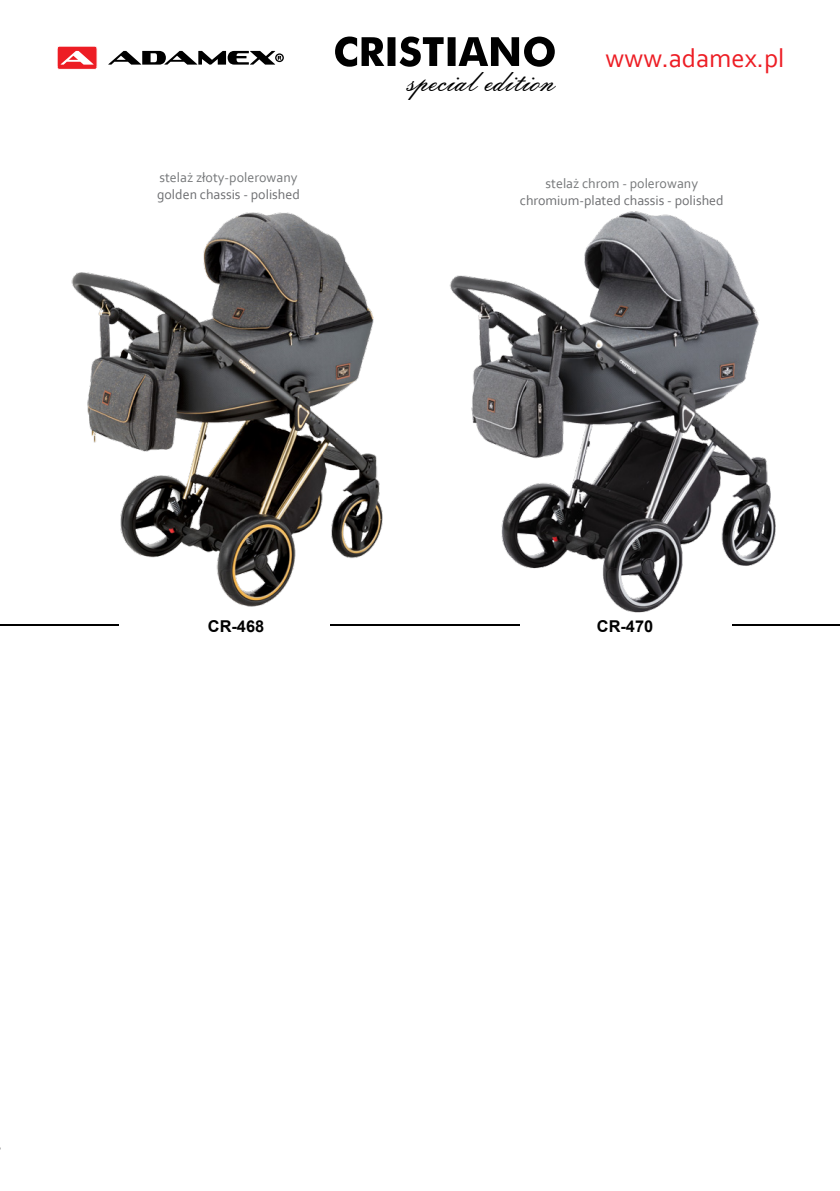
<style>
.page{position:relative;width:840px;height:1191px;background:#fff}
.page>*{position:absolute;margin:0;border:0;box-sizing:border-box;transform-origin:0 0}
.t1{font:32px "Embassy BT";color:#000}
.t2{font:26.6px "Corbel";color:#ed1d24}
.t3{font:700 16.4px "Arial";color:#000}
.t4{font:14px "Corbel";color:#6d6e71}
.t5{font:14px "Corbel";color:#757779}
</style>
<div class="page">
<svg style="left:108px;top:51px;width:176px;height:14px"></svg>
<svg style="left:57px;top:46px;width:41px;height:24px"></svg>
<svg style="left:335px;top:37px;width:219px;height:30px"></svg>
<img style="left:71px;top:212px;width:312px;height:395px">
<img style="left:449px;top:211px;width:327px;height:402px">
<hr style="left:0;top:624px;width:119px;height:2px;background:#000">
<hr style="left:330px;top:624px;width:109px;height:2px;background:#000">
<hr style="left:731px;top:624px;width:108px;height:2px;background:#000">
<hr style="left:394px;top:624px;width:126px;height:2px;background:#000">
<p class="t5" style="left:159px;top:169px;width:139px">stelaż złoty-polerowany</p>
<p class="t4" style="left:157px;top:186px;width:144px">golden chassis - polished</p>
<p class="t1" style="left:406px;top:60px;width:149px">special edition</p>
<p class="t2" style="left:605px;top:41px;width:180px">www.adamex.pl</p>
<p class="t5" style="left:545px;top:174px;width:154px">stelaż chrom - polerowany</p>
<p class="t4" style="left:519px;top:191px;width:205px">chromium-plated chassis - polished</p>
<p class="t3" style="left:208px;top:614px;width:58px">CR-468</p>
<p class="t3" style="left:596px;top:614px;width:58px">CR-470</p>
</div>
